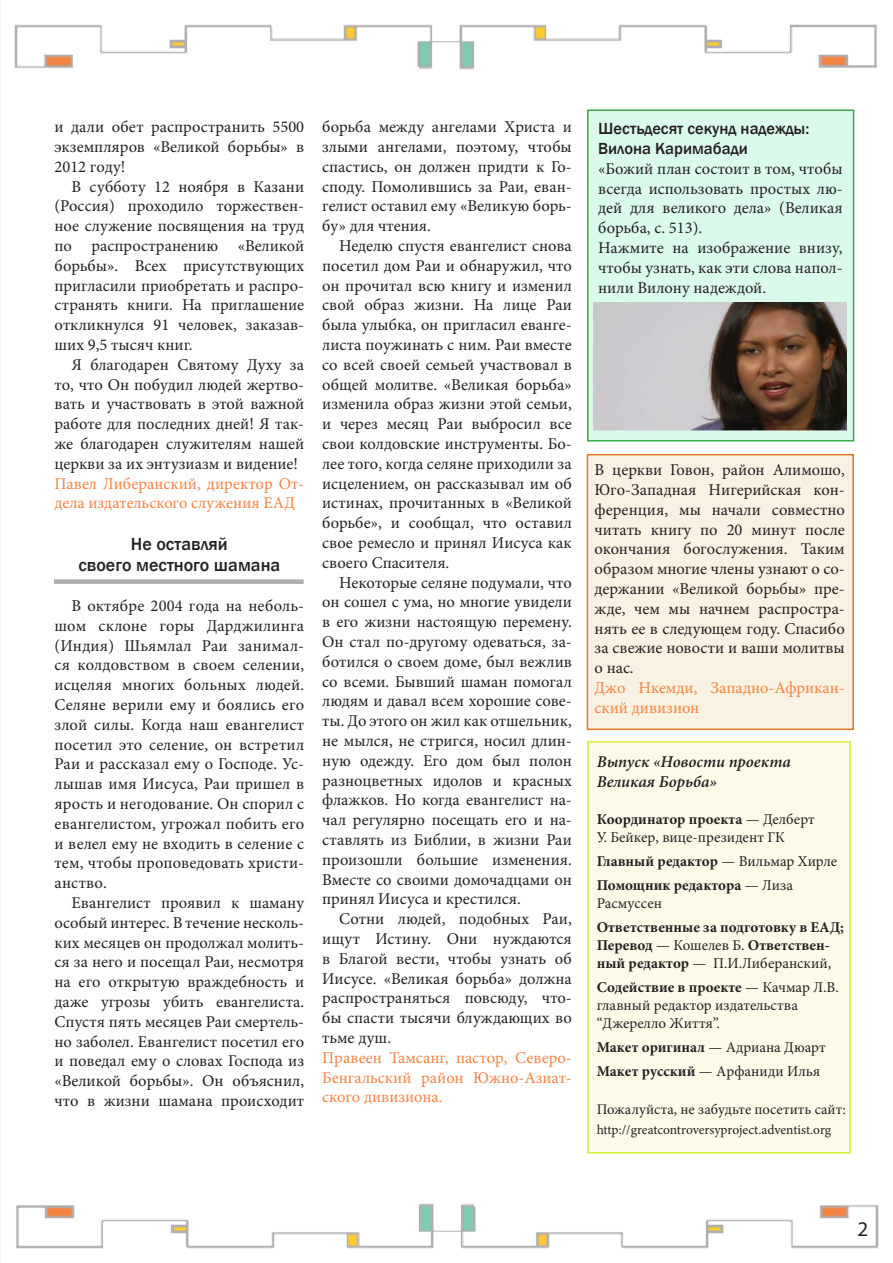
<style>
.page{position:relative;width:893px;height:1263px;background:#fff}
.page>*{position:absolute;margin:0;border:0;box-sizing:border-box;transform-origin:0 0}
.t1{font:21px "Myriad Pro";color:#231f20}
.t2{font:500 18px "Franklin Gothic";color:#231f20}
.t3{font:16.5px/19.8px "Minion Pro";color:#231f20;text-align:justify}
.t4{font:16.5px/19.8px "Minion Pro";color:#f58342}
.t5{font:500 16.5px/19.8px "Franklin Gothic";color:#231f20}
.t6{font:italic 600 16.5px "Minion Pro";color:#231f20}
.t7{font:700 15px/18px "Minion Pro";color:#231f20}
.t8{font:15px "Minion Pro";color:#231f20}
.t9{font:14.7px "Minion Pro";letter-spacing:.005em;color:#231f20}
.t10{font:13.5px "Minion Pro";letter-spacing:-.005em;color:#231f20}
.s1{font-weight:400}
.s2{font-weight:700}
</style>
<div class="page">
<hr style="left:0;top:0;width:1px;height:1263px;background:#f9f8ea">
<img style="left:16px;top:1203px;width:863px;height:46px">
<img style="left:14px;top:24px;width:863px;height:46px">
<div style="left:587px;top:454px;width:267px;height:276px;background:#f9f2e2;border:2px solid #df7725"></div>
<div style="left:587px;top:741px;width:264px;height:412px;background:#fcfbe7;border:2px solid #daed36"></div>
<div style="left:587px;top:109px;width:267px;height:332px;background:#dafaeb;border:2px solid #3ca848"></div>
<div style="left:54px;top:579px;width:250px;height:5px;background:#afaeaf"></div>
<img style="left:594px;top:303px;width:253px;height:128px">
<p class="t3" style="left:55px;top:117px;width:251px">и дали обет распространить 5500 экземпляров «Великой борьбы» в 2012 году!</p>
<p class="t3" style="left:55px;top:176px;width:251px;text-indent:17px">В субботу 12 ноября в Казани (Россия) проходило торжествен&shy;ное служение посвящения на труд по распространению «Великой борьбы». Всех присутствующих пригласили приобретать и распро&shy;странять книги. На приглашение откликнулся 91 человек, заказав&shy;ших 9,5 тысяч книг.</p>
<p class="t3" style="left:55px;top:355px;width:251px;text-indent:17px">Я благодарен Святому Духу за то, что Он побудил людей жертво&shy;вать и участвовать в этой важной работе для последних дней! Я так&shy;же благодарен служителям нашей церкви за их энтузиазм и видение!</p>
<p class="t4" style="left:55px;top:473px;width:251px">Павел Либеранский, директор От&shy;дела издательского служения ЕАД</p>
<p class="t2" style="left:131px;top:533px;width:98px">Не оставляй</p>
<p class="t2" style="left:78px;top:554px;width:203px">своего местного шамана</p>
<p class="t3" style="left:55px;top:596px;width:251px;text-indent:17px">В октябре 2004 года на неболь&shy;шом склоне горы Дарджилинга (Индия) Шьямлал Раи занимал&shy;ся колдовством в своем селении, исцеляя многих больных людей.<br>Селяне верили ему и боялись его злой силы. Когда наш евангелист посетил это селение, он встретил Раи и рассказал ему о Господе. Ус&shy;лышав имя Иисуса, Раи пришел в ярость и негодование. Он спорил с евангелистом, угрожал побить его и велел ему не входить в селение с тем, чтобы проповедовать христи&shy;анство.</p>
<p class="t3" style="left:55px;top:893px;width:251px;text-indent:17px">Евангелист проявил к шаману особый интерес. В течение несколь&shy;ких месяцев он продолжал молить&shy;ся за него и посещал Раи, несмотря на его открытую враждебность и даже угрозы убить евангелиста.<br>Спустя пять месяцев Раи смертель&shy;но заболел. Евангелист посетил его и поведал ему о словах Господа из «Великой борьбы». Он объяснил, что в жизни шамана происходит</p>
<p class="t3" style="left:322px;top:117px;width:251px">борьба между ангелами Христа и злыми ангелами, поэтому, чтобы спастись, он должен придти к Го&shy;споду. Помолившись за Раи, еван&shy;гелист оставил ему «Великую борь&shy;бу» для чтения.</p>
<p class="t3" style="left:322px;top:236px;width:251px;text-indent:17px">Неделю спустя евангелист снова посетил дом Раи и обнаружил, что он прочитал всю книгу и изменил свой образ жизни. На лице Раи была улыбка, он пригласил еванге&shy;листа поужинать с ним. Раи вместе со всей своей семьей участвовал в общей молитве. «Великая борьба» изменила образ жизни этой семьи, и через месяц Раи выбросил все свои колдовские инструменты. Бо&shy;лее того, когда селяне приходили за исцелением, он рассказывал им об истинах, прочитанных в «Великой борьбе», и сообщал, что оставил свое ремесло и принял Иисуса как своего Спасителя.</p>
<p class="t3" style="left:322px;top:572px;width:251px;text-indent:17px">Некоторые селяне подумали, что он сошел с ума, но многие увидели в его жизни настоящую перемену.<br>Он стал по-другому одеваться, за&shy;ботился о своем доме, был вежлив со всеми. Бывший шаман помогал людям и давал всем хорошие сове&shy;ты. До этого он жил как отшельник, не мылся, не стригся, носил длин&shy;ную одежду. Его дом был полон разноцветных идолов и красных флажков. Но когда евангелист на&shy;чал регулярно посещать его и на&shy;ставлять из Библии, в жизни Раи произошли большие изменения.<br>Вместе со своими домочадцами он принял Иисуса и крестился.</p>
<p class="t3" style="left:322px;top:909px;width:251px;text-indent:17px">Сотни людей, подобных Раи, ищут Истину. Они нуждаются в Благой вести, чтобы узнать об Иисусе. «Великая борьба» должна распространяться повсюду, что&shy;бы спасти тысячи блуждающих во тьме душ.</p>
<p class="t4" style="left:322px;top:1048px;width:251px;text-align:justify">Правеен Тамсанг, пастор, Северо-Бенгальский район Южно-Азиат&shy;ского дивизиона.</p>
<p class="t5" style="left:598px;top:119px;width:213px">Шестьдесят секунд надежды:<br>Вилона Каримабади</p>
<p class="t3" style="left:598px;top:159px;width:246px">«Божий план состоит в том, чтобы всегда использовать простых лю&shy;дей для великого дела» (Великая борьба, с. 513).</p>
<p class="t3" style="left:598px;top:238px;width:246px">Нажмите на изображение внизу, чтобы узнать, как эти слова напол&shy;нили Вилону надеждой.</p>
<p class="t3" style="left:594px;top:460px;width:252px">В церкви Говон, район Алимошо, Юго-Западная Нигерийская кон&shy;ференция, мы начали совместно читать книгу по 20 минут после окончания богослужения. Таким образом многие члены узнают о со&shy;держании «Великой борьбы» пре&shy;жде, чем мы начнем распростра&shy;нять ее в следующем году. Спасибо за свежие новости и ваши молитвы о нас.</p>
<p class="t4" style="left:594px;top:678px;width:252px">Джо Нкемди, Западно-Африкан&shy;ский дивизион</p>
<p class="t6" style="left:597px;top:750px;width:196px">Выпуск «Новости проекта</p>
<p class="t6" style="left:597px;top:770px;width:122px">Великая Борьба»</p>
<p class="t7" style="left:597px;top:810px;width:220px">Координатор проекта <span class="s1">— Делберт</span></p>
<p class="t8" style="left:597px;top:827px;width:190px">У. Бейкер, вице-президент ГК</p>
<p class="t7" style="left:597px;top:852px;width:242px">Главный редактор <span class="s1">— Вильмар Хирле</span></p>
<p class="t7" style="left:597px;top:876px;width:198px">Помощник редактора <span class="s1">— Лиза</span></p>
<p class="t8" style="left:597px;top:893px;width:67px">Расмуссен</p>
<p class="t7" style="left:597px;top:918px;width:249px">Ответственные за подготовку в ЕАД;<br>Перевод <span class="s1">— Кошелев Б.</span> Ответствен&shy;ный редактор <span class="s1">— П.И.Либеранский,</span></p>
<p class="t7" style="left:597px;top:978px;width:244px">Содействие в проекте <span class="s1">— Качмар Л.В.</span></p>
<p class="t8" style="left:597px;top:995px;width:203px">главный редактор издательства</p>
<p class="t8" style="left:597px;top:1013px;width:125px">“Джерелло Життя”.</p>
<p class="t7" style="left:597px;top:1038px;width:231px">Макет оригинал <span class="s1">— Адриана Дюарт</span></p>
<p class="t8" style="left:597px;top:1061px;width:225px"><span class="s2">Макет русский</span> — Арфаниди Илья</p>
<p class="t9" style="left:597px;top:1099px;width:251px">Пожалуйста, не забудьте посетить сайт:</p>
<p class="t10" style="left:597px;top:1120px;width:236px">http://greatcontroversyproject.adventist.org</p>
<p class="t1" style="left:857px;top:1216px;width:12px">2</p>
</div>
